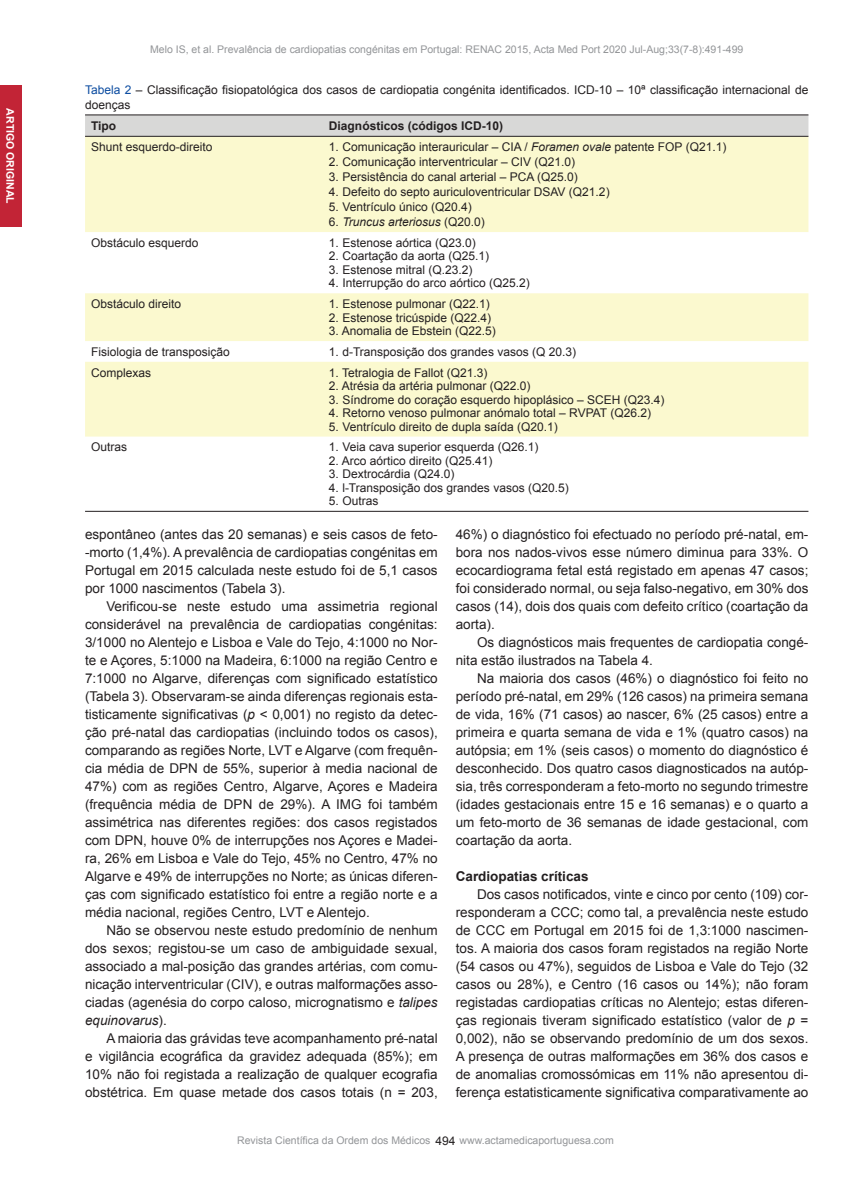
<style>
.page{position:relative;width:851px;height:1191px;background:#fff}
.page>*{position:absolute;margin:0;border:0;box-sizing:border-box;transform-origin:0 0}
.t1{font:13.5px/18px "Arial";color:#231f20;text-align:justify}
.t2{font:700 13.5px "Arial";color:#231f20}
.t3{font:12px/15px "Arial";color:#231f20}
.t4{font:700 12px "Arial";color:#231f20}
.t5{font:italic 12px "Arial";color:#231f20}
.t6{font:10.5px "Arial";color:#939598}
.t7{font:700 10.5px "Arial";color:#fff}
.s1{color:#0d4da1}
.s2{font-style:italic}
.s3{font-style:normal}
</style>
<div class="page">
<div style="left:0;top:85px;width:22px;height:142px;background:#c22436"></div>
<div style="left:85px;top:116px;width:723px;height:20px;background:#d8d8d7"></div>
<svg style="left:85px;top:137px;width:723px;height:299px;fill:#fbf9cf"></svg>
<hr style="left:85px;top:115px;width:723px;height:1px;background:#231f20">
<hr style="left:85px;top:136px;width:723px;height:1px;background:#231f20">
<hr style="left:85px;top:511px;width:723px;height:1px;background:#231f20">
<p class="t7" style="left:18px;top:108px;width:97px;rotate:90deg">ARTIGO ORIGINAL</p>
<p class="t6" style="left:150px;top:42px;width:594px">Melo IS, et al. Prevalência de cardiopatias congénitas em Portugal: RENAC 2015, Acta Med Port 2020 Jul-Aug;33(7-8):491-499</p>
<p class="t3" style="left:85px;top:82px;width:725px"><span class="s1">Tabela 2</span> – Classificação fisiopatológica dos casos de cardiopatia congénita identificados. ICD-10 – 10ª classificação internacional de doenças</p>
<p class="t4" style="left:91px;top:117px;width:27px">Tipo</p>
<p class="t4" style="left:329px;top:117px;width:176px">Diagnósticos (códigos ICD-10)</p>
<p class="t3" style="left:91px;top:139px;width:123px">Shunt esquerdo-direito</p>
<p class="t3" style="left:329px;top:139px;width:399px">1. Comunicação interauricular – CIA / <span class="s2">Foramen ovale</span> patente FOP (Q21.1)</p>
<p class="t3" style="left:329px;top:154px;width:248px">2. Comunicação interventricular – CIV (Q21.0)</p>
<p class="t3" style="left:329px;top:169px;width:250px">3. Persistência do canal arterial – PCA (Q25.0)</p>
<p class="t3" style="left:329px;top:184px;width:282px">4. Defeito do septo auriculoventricular DSAV (Q21.2)</p>
<p class="t3" style="left:329px;top:199px;width:144px">5. Ventrículo único (Q20.4)</p>
<p class="t5" style="left:329px;top:214px;width:157px"><span class="s3">6.</span> Truncus arteriosus <span class="s3">(Q20.0)</span></p>
<p class="t3" style="left:91px;top:235px;width:109px">Obstáculo esquerdo</p>
<p class="t3" style="left:329px;top:235px;width:148px">1. Estenose aórtica (Q23.0)</p>
<p class="t3" style="left:329px;top:248px;width:162px">2. Coartação da aorta (Q25.1)</p>
<p class="t3" style="left:329px;top:262px;width:145px">3. Estenose mitral (Q.23.2)</p>
<p class="t3" style="left:329px;top:275px;width:202px">4. Interrupção do arco aórtico (Q25.2)</p>
<p class="t3" style="left:91px;top:296px;width:92px">Obstáculo direito</p>
<p class="t3" style="left:329px;top:296px;width:162px">1. Estenose pulmonar (Q22.1)</p>
<p class="t3" style="left:329px;top:310px;width:164px">2. Estenose tricúspide (Q22.4)</p>
<p class="t3" style="left:329px;top:323px;width:168px">3. Anomalia de Ebstein (Q22.5)</p>
<p class="t3" style="left:91px;top:344px;width:140px">Fisiologia de transposição</p>
<p class="t3" style="left:329px;top:344px;width:248px">1. d-Transposição dos grandes vasos (Q 20.3)</p>
<p class="t3" style="left:91px;top:365px;width:62px">Complexas</p>
<p class="t3" style="left:329px;top:365px;width:160px">1. Tetralogia de Fallot (Q21.3)</p>
<p class="t3" style="left:329px;top:378px;width:203px">2. Atrésia da artéria pulmonar (Q22.0)</p>
<p class="t3" style="left:329px;top:392px;width:337px">3. Síndrome do coração esquerdo hipoplásico – SCEH (Q23.4)</p>
<p class="t3" style="left:329px;top:405px;width:323px">4. Retorno venoso pulmonar anómalo total – RVPAT (Q26.2)</p>
<p class="t3" style="left:329px;top:419px;width:230px">5. Ventrículo direito de dupla saída (Q20.1)</p>
<p class="t3" style="left:91px;top:439px;width:38px">Outras</p>
<p class="t3" style="left:329px;top:439px;width:211px">1. Veia cava superior esquerda (Q26.1)</p>
<p class="t3" style="left:329px;top:453px;width:165px">2. Arco aórtico direito (Q25.41)</p>
<p class="t3" style="left:329px;top:466px;width:127px">3. Dextrocárdia (Q24.0)</p>
<p class="t3" style="left:329px;top:480px;width:241px">4. l-Transposição dos grandes vasos (Q20.5)</p>
<p class="t3" style="left:329px;top:493px;width:51px">5. Outras</p>
<p class="t1" style="left:85px;top:525px;width:354px">espontâneo (antes das 20 semanas) e seis casos de feto--morto (1,4%). A prevalência de cardiopatias congénitas em Portugal em 2015 calculada neste estudo foi de 5,1 casos por 1000 nascimentos (Tabela 3).</p>
<p class="t1" style="left:85px;top:597px;width:354px;text-indent:21px">Verificou-se neste estudo uma assimetria regional considerável na prevalência de cardiopatias congénitas:<br>3/1000 no Alentejo e Lisboa e Vale do Tejo, 4:1000 no Nor&shy;te e Açores, 5:1000 na Madeira, 6:1000 na região Centro e 7:1000 no Algarve, diferenças com significado estatístico (Tabela 3). Observaram-se ainda diferenças regionais esta&shy;tisticamente significativas (<span class="s2">p</span> &lt; 0,001) no registo da detec&shy;ção pré-natal das cardiopatias (incluindo todos os casos), comparando as regiões Norte, LVT e Algarve (com frequên&shy;cia média de DPN de 55%, superior à media nacional de 47%) com as regiões Centro, Algarve, Açores e Madeira (frequência média de DPN de 29%). A IMG foi também assimétrica nas diferentes regiões: dos casos registados com DPN, houve 0% de interrupções nos Açores e Madei&shy;ra, 26% em Lisboa e Vale do Tejo, 45% no Centro, 47% no Algarve e 49% de interrupções no Norte; as únicas diferen&shy;ças com significado estatístico foi entre a região norte e a média nacional, regiões Centro, LVT e Alentejo.</p>
<p class="t1" style="left:85px;top:921px;width:354px;text-indent:21px">Não se observou neste estudo predomínio de nenhum dos sexos; registou-se um caso de ambiguidade sexual, associado a mal-posição das grandes artérias, com comu&shy;nicação interventricular (CIV), e outras malformações asso&shy;ciadas (agenésia do corpo caloso, micrognatismo e <span class="s2">talipes equinovarus</span>).</p>
<p class="t1" style="left:85px;top:1029px;width:354px;text-indent:21px">A maioria das grávidas teve acompanhamento pré-natal e vigilância ecográfica da gravidez adequada (85%); em 10% não foi registada a realização de qualquer ecografia obstétrica. Em quase metade dos casos totais (n = 203,</p>
<p class="t1" style="left:456px;top:525px;width:354px">46%) o diagnóstico foi efectuado no período pré-natal, em&shy;bora nos nados-vivos esse número diminua para 33%. O ecocardiograma fetal está registado em apenas 47 casos; foi considerado normal, ou seja falso-negativo, em 30% dos casos (14), dois dos quais com defeito crítico (coartação da aorta).</p>
<p class="t1" style="left:456px;top:633px;width:354px;text-indent:21px">Os diagnósticos mais frequentes de cardiopatia congé&shy;nita estão ilustrados na Tabela 4.</p>
<p class="t1" style="left:456px;top:669px;width:354px;text-indent:21px">Na maioria dos casos (46%) o diagnóstico foi feito no período pré-natal, em 29% (126 casos) na primeira semana de vida, 16% (71 casos) ao nascer, 6% (25 casos) entre a primeira e quarta semana de vida e 1% (quatro casos) na autópsia; em 1% (seis casos) o momento do diagnóstico é desconhecido. Dos quatro casos diagnosticados na autóp&shy;sia, três corresponderam a feto-morto no segundo trimestre (idades gestacionais entre 15 e 16 semanas) e o quarto a um feto-morto de 36 semanas de idade gestacional, com coartação da aorta.</p>
<p class="t2" style="left:456px;top:867px;width:134px">Cardiopatias críticas</p>
<p class="t1" style="left:456px;top:885px;width:354px;text-indent:21px">Dos casos notificados, vinte e cinco por cento (109) cor&shy;responderam a CCC; como tal, a prevalência neste estudo de CCC em Portugal em 2015 foi de 1,3:1000 nascimen&shy;tos. A maioria dos casos foram registados na região Norte (54 casos ou 47%), seguidos de Lisboa e Vale do Tejo (32 casos ou 28%), e Centro (16 casos ou 14%); não foram registadas cardiopatias críticas no Alentejo; estas diferen&shy;ças regionais tiveram significado estatístico (valor de <span class="s2">p</span> = 0,002), não se observando predomínio de um dos sexos.<br>A presença de outras malformações em 36% dos casos e de anomalias cromossómicas em 11% não apresentou di&shy;ferença estatisticamente significativa comparativamente ao</p>
<p class="t3" style="left:435px;top:1132px;width:22px">494</p>
<p class="t6" style="left:237px;top:1133px;width:195px">Revista Científica da Ordem dos Médicos</p>
<p class="t6" style="left:459px;top:1133px;width:156px">www.actamedicaportuguesa.com</p>
</div>
